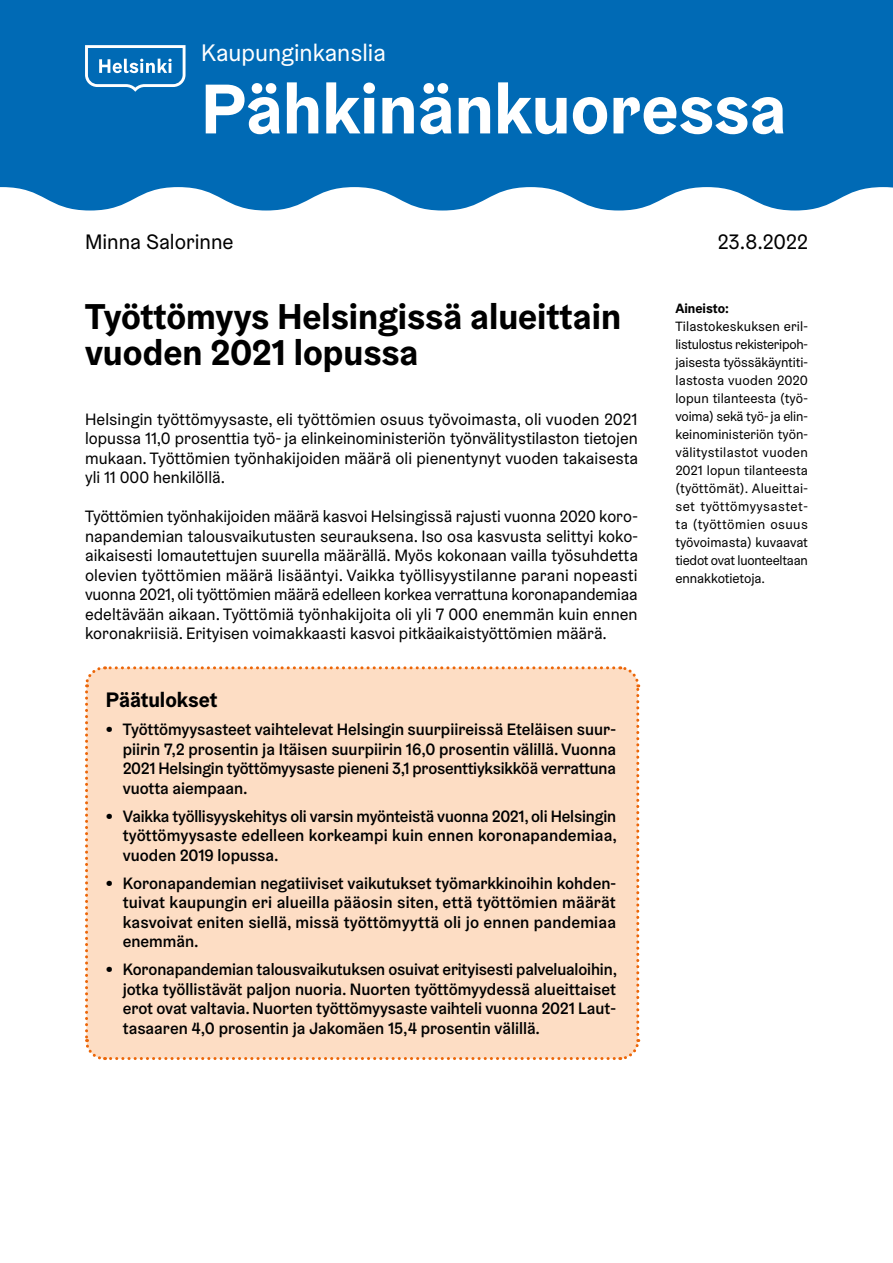
<style>
.page{position:relative;width:893px;height:1263px;background:#fff}
.page>*{position:absolute;margin:0;border:0;box-sizing:border-box;transform-origin:0 0}
.t1{font:700 70.5px "Helsinki Grotesk";color:#fff}
.H1_Pääotsikko{font:700 36px/36px "Helsinki Grotesk";color:#000}
.t2{font:24px "Helsinki Grotesk";color:#fff}
.Kirjoittajan_nimi_ja{font:21px "Helsinki Grotesk";color:#000}
.H2_Väliotsikko{font:700 21px "Helsinki Grotesk";color:#000}
.t3{font:500 16.5px/19.5px "Helsinki Grotesk";color:#000;text-align:justify}
.Leipis{font:16.5px/19.5px "Helsinki Grotesk";color:#000;text-align:justify}
.Leipäteksti_kapea_pa{font:13.5px/18px "Helsinki Grotesk";letter-spacing:-.01em;color:#000;text-align:justify}
.Leipäteksti_kapea_pa-2{font:700 13.5px "Helsinki Grotesk";color:#000}
.s1{font-weight:900;font-size:19.5px}
</style>
<div class="page">
<div style="left:0;top:0;width:893px;height:210px;background:#006ab5"></div>
<svg style="left:85px;top:45px;width:101px;height:47px"></svg>
<div style="left:85px;top:666px;width:556px;height:394px;background:#fdddc4"></div>
<h3 class="t2" style="left:201px;top:37px;width:186px">Kaupunginkanslia</h3>
<h1 class="t1" style="left:201px;top:64px;width:587px">Pähkinänkuoressa</h1>
<p class="Kirjoittajan_nimi_ja" style="left:85px;top:229px;width:150px">Minna Salorinne</p>
<p class="Kirjoittajan_nimi_ja" style="left:717px;top:229px;width:92px">23.8.2022</p>
<p class="H1_Pääotsikko" style="left:85px;top:298px;width:538px">Työttömyys Helsingissä alueittain vuoden 2021 lopussa</p>
<p class="Leipäteksti_kapea_pa-2" style="left:675px;top:300px;width:55px">Aineisto:</p>
<p class="Leipäteksti_kapea_pa" style="left:675px;top:317px;width:134px">Tilastokeskuksen eril&shy;listulostus rekisteripoh&shy;jaisesta työssäkäyntiti&shy;lastosta vuoden 2020 lopun tilanteesta (työ&shy;voima) sekä työ- ja elin&shy;keinoministeriön työn&shy;välitystilastot vuoden 2021 lopun tilanteesta (työttömät). Alueittai&shy;set työttömyysastet&shy;ta (työttömien osuus työvoimasta) kuvaavat tiedot ovat luonteeltaan ennakkotietoja.</p>
<p class="Leipis" style="left:85px;top:409px;width:555px">Helsingin työttömyysaste, eli työttömien osuus työvoimasta, oli vuoden 2021 lopussa 11,0 prosenttia työ- ja elinkeinoministeriön työnvälitystilaston tietojen mukaan. Työttömien työnhakijoiden määrä oli pienentynyt vuoden takaisesta yli 11 000 henkilöllä.</p>
<p class="Leipis" style="left:85px;top:506px;width:555px">Työttömien työnhakijoiden määrä kasvoi Helsingissä rajusti vuonna 2020 koro&shy;napandemian talousvaikutusten seurauksena. Iso osa kasvusta selittyi koko&shy;aikaisesti lomautettujen suurella määrällä. Myös kokonaan vailla työsuhdetta olevien työttömien määrä lisääntyi. Vaikka työllisyystilanne parani nopeasti vuonna 2021, oli työttömien määrä edelleen korkea verrattuna koronapandemiaa edeltävään aikaan. Työttömiä työnhakijoita oli yli 7 000 enemmän kuin ennen koronakriisiä. Erityisen voimakkaasti kasvoi pitkäaikaistyöttömien määrä.</p>
<p class="H2_Väliotsikko" style="left:106px;top:686px;width:113px">Päätulokset</p>
<p class="t3" style="left:123px;top:719px;width:495px;text-indent:-17px"><span class="s1">•</span> Työttömyysasteet vaihtelevat Helsingin suurpiireissä Eteläisen suur&shy;piirin 7,2 prosentin ja Itäisen suurpiirin 16,0 prosentin välillä. Vuonna 2021 Helsingin työttömyysaste pieneni 3,1 prosenttiyksikköä verrattuna vuotta aiempaan.</p>
<p class="t3" style="left:123px;top:806px;width:496px;text-indent:-17px"><span class="s1">•</span> Vaikka työllisyyskehitys oli varsin myönteistä vuonna 2021, oli Helsingin työttömyysaste edelleen korkeampi kuin ennen koronapandemiaa, vuoden 2019 lopussa.</p>
<p class="t3" style="left:123px;top:873px;width:495px;text-indent:-17px"><span class="s1">•</span> Koronapandemian negatiiviset vaikutukset työmarkkinoihin kohden&shy;tuivat kaupungin eri alueilla pääosin siten, että työttömien määrät kasvoivat eniten siellä, missä työttömyyttä oli jo ennen pandemiaa enemmän.</p>
<p class="t3" style="left:123px;top:959px;width:496px;text-indent:-17px"><span class="s1">•</span> Koronapandemian talousvaikutuksen osuivat erityisesti palvelualoihin, jotka työllistävät paljon nuoria. Nuorten työttömyydessä alueittaiset erot ovat valtavia. Nuorten työttömyysaste vaihteli vuonna 2021 Laut&shy;tasaaren 4,0 prosentin ja Jakomäen 15,4 prosentin välillä.</p>
</div>
